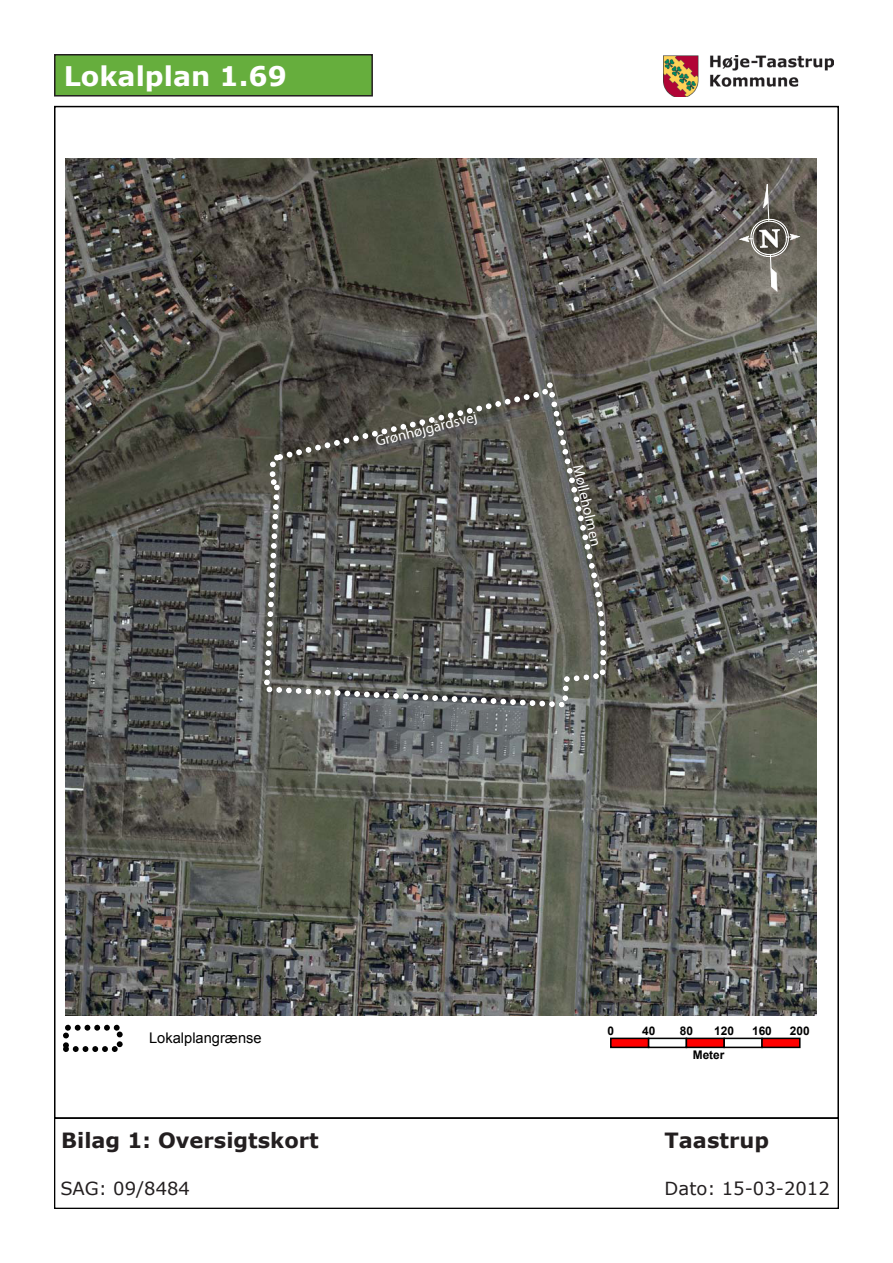
<style>
.page{position:relative;width:893px;height:1263px;background:#fff}
.page>*{position:absolute;margin:0;border:0;box-sizing:border-box;transform-origin:0 0}
.t1{font:700 27px "Verdana";color:#fff}
.t2{font:700 21px "Verdana";color:#231f20}
.t3{font:18px "Verdana";color:#231f20}
.t4{font:15px "Myriad Pro";color:#fff}
.t5{font:14.7px "Arial";color:#000}
.t6{font:700 11.85px "Arial";color:#000}
</style>
<div class="page">
<img style="left:664px;top:55px;width:169px;height:42px">
<div style="left:55px;top:55px;width:317px;height:41px;background:#66ae3d"></div>
<div style="left:54px;top:54px;width:319px;height:43px;border:2px solid #231f20"></div>
<div style="left:54px;top:1117px;width:785px;height:92px;border:1px solid #000"></div>
<div style="left:63px;top:1025px;width:60px;height:27px;border:6px dashed #010101"></div>
<img style="left:66px;top:158px;width:750px;height:858px">
<svg style="left:260px;top:369px;width:349px;height:342px;background:#5b5c57"></svg>
<div style="left:611px;top:1038px;width:38px;height:9px;background:#f00"></div>
<div style="left:610px;top:1037px;width:39px;height:11px;border:2px solid #000"></div>
<div style="left:648px;top:1037px;width:39px;height:11px;border:2px solid #000"></div>
<div style="left:686px;top:1038px;width:38px;height:9px;background:#f00"></div>
<div style="left:686px;top:1037px;width:39px;height:11px;border:2px solid #000"></div>
<div style="left:723px;top:1037px;width:40px;height:11px;border:2px solid #000"></div>
<div style="left:762px;top:1038px;width:38px;height:9px;background:#f00"></div>
<div style="left:761px;top:1037px;width:40px;height:11px;border:2px solid #000"></div>
<svg style="left:739px;top:184px;width:61px;height:108px;background:#76726b"></svg>
<p class="t1" style="left:64px;top:59px;width:225px">Lokalplan 1.69</p>
<p class="t4" style="left:374px;top:432px;width:106px;rotate:-14deg">Grønhøjgårdsvej</p>
<p class="t4" style="left:587px;top:463px;width:85px;rotate:77deg">Mølleholmen</p>
<p class="t5" style="left:149px;top:1028px;width:114px">Lokalplangrænse</p>
<p class="t2" style="left:61px;top:1127px;width:259px">Bilag 1: Oversigtskort</p>
<p class="t3" style="left:60px;top:1176px;width:131px">SAG: 09/8484</p>
<p class="t6" style="left:607px;top:1023px;width:8px">0</p>
<p class="t6" style="left:642px;top:1023px;width:15px">40</p>
<p class="t6" style="left:680px;top:1023px;width:15px">80</p>
<p class="t6" style="left:714px;top:1023px;width:21px">120</p>
<p class="t6" style="left:752px;top:1023px;width:21px">160</p>
<p class="t6" style="left:790px;top:1023px;width:21px">200</p>
<p class="t6" style="left:693px;top:1047px;width:33px">Meter</p>
<p class="t2" style="left:665px;top:1127px;width:106px">Taastrup</p>
<p class="t3" style="left:665px;top:1176px;width:167px">Dato: 15-03-2012</p>
</div>
